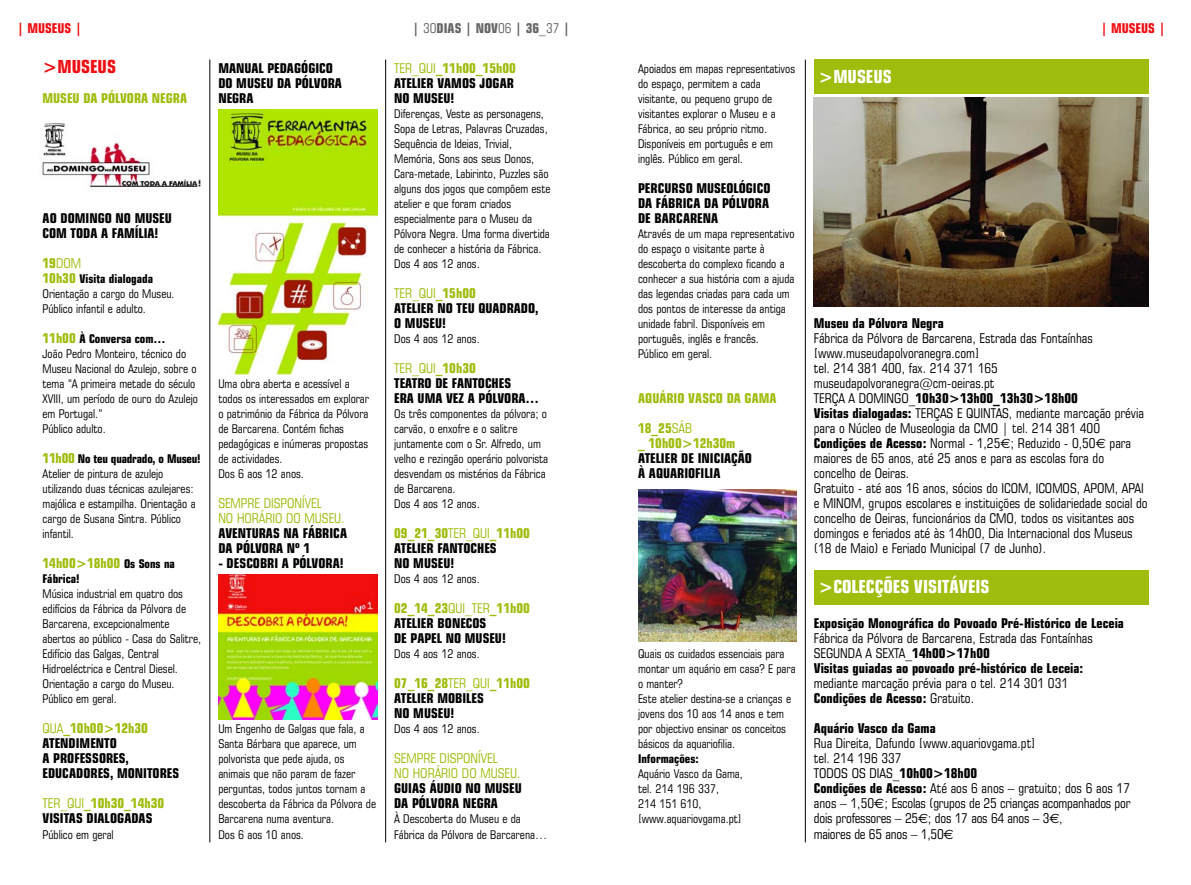
<style>
.page{position:relative;width:1191px;height:885px;background:#fff}
.page>*{position:absolute;margin:0;border:0;box-sizing:border-box;transform-origin:0 0}
.t1{font:700 condensed 18px "Square 721 BT";color:#fff}
.t2{font:700 condensed 18px "Square 721 BT";color:#ef0f14}
.t3{font:condensed 13.5px/15px "Square 721 BT";color:#000}
.t4{font:700 condensed 13.5px/15px "Square 721 BT";color:#000}
.t5{font:700 condensed 13.5px/15px "Square 721 BT";color:#9fbd0d}
.t6{font:condensed 13.5px/15px "Square 721 BT";color:#9fbd0d}
.t7{font:700 condensed 13.5px "Square 721 BT";color:#666}
.t8{font:700 condensed 13.5px "Square 721 BT";color:#ef0f14}
.t9{font:condensed 12px/15px "Square 721 BT";color:#000}
.t10{font:700 condensed 12px "Square 721 BT";color:#000}
.s1{font-weight:400}
.s2{font-weight:700}
.s3{font-weight:700;font-size:13.5px;color:#9fbd0d}
.s4{font-size:12px;color:#000}
.s5{font-weight:400;color:#9fbd0d}
.s6{color:#9fbd0d}
.s7{font-family:"Euro Sans";font-stretch:normal}
</style>
<div class="page">
<hr style="left:210px;top:60px;width:1px;height:782px;background:#000">
<hr style="left:385px;top:60px;width:1px;height:782px;background:#000">
<hr style="left:805px;top:60px;width:1px;height:782px;background:#000">
<img style="left:814px;top:98px;width:334px;height:208px">
<div style="left:814px;top:60px;width:334px;height:34px;background:#9fbd0d"></div>
<div style="left:814px;top:570px;width:334px;height:34px;background:#9fbd0d"></div>
<img style="left:218px;top:110px;width:159px;height:265px">
<img style="left:42px;top:123px;width:159px;height:69px">
<img style="left:218px;top:574px;width:159px;height:145px">
<img style="left:638px;top:489px;width:159px;height:152px">
<p class="t8" style="left:17px;top:21px;width:66px">| MUSEUS |</p>
<p class="t7" style="left:413px;top:21px;width:159px">| <span class="s1">30</span>DIAS | NOV<span class="s1">06</span> | 36<span class="s1">_37</span> |</p>
<h1 class="t2" style="left:43px;top:56px;width:75px">&gt;MUSEUS</h1>
<p class="t5" style="left:43px;top:91px;width:146px">MUSEU DA PÓLVORA NEGRA</p>
<p class="t4" style="left:218px;top:61px;width:125px">MANUAL PEDAGÓGICO<br>DO MUSEU DA PÓLVORA<br>NEGRA</p>
<p class="t4" style="left:43px;top:211px;width:131px">AO DOMINGO NO MUSEU<br>COM TODA A FAMÍLIA!</p>
<p class="t6" style="left:43px;top:256px;width:40px"><span class="s2">19</span>DOM</p>
<p class="t9" style="left:43px;top:271px;width:134px"><span class="s3">10h30</span> <span class="s2">Visita dialogada<br></span>Orientação a cargo do Museu.<br>Público infantil e adulto.</p>
<p class="t9" style="left:43px;top:331px;width:157px"><span class="s3">11h00</span> <span class="s2">À Conversa com…<br></span>João Pedro Monteiro, técnico do<br>Museu Nacional do Azulejo, sobre o tema “A primeira metade do século<br>XVIII, um período de ouro do Azulejo em Portugal.”<br>Público adulto.</p>
<p class="t9" style="left:43px;top:451px;width:160px"><span class="s3">11h00</span> <span class="s2">No teu quadrado, o Museu!<br></span>Atelier de pintura de azulejo utilizando duas técnicas azulejares: majólica e estampilha. Orientação a cargo de Susana Sintra. Público infantil.</p>
<p class="t5" style="left:43px;top:556px;width:134px">14h00&gt;18h00 <span class="s4">Os Sons na</span></p>
<p class="t10" style="left:43px;top:572px;width:39px">Fábrica!</p>
<p class="t9" style="left:43px;top:586px;width:160px">Música industrial em quatro dos edifícios da Fábrica da Pólvora de<br>Barcarena, excepcionalmente abertos ao público - Casa do Salitre,<br>Edifício das Galgas, Central<br>Hidroeléctrica e Central Diesel.<br>Orientação a cargo do Museu.<br>Público em geral.</p>
<p class="t4" style="left:43px;top:721px;width:138px"><span class="s5">QUA</span><span class="s6">_10h00&gt;12h30<br></span>ATENDIMENTO<br>A PROFESSORES,<br>EDUCADORES, MONITORES</p>
<p class="t4" style="left:43px;top:796px;width:123px"><span class="s5">TER_QUI</span><span class="s6">_10h30_14h30<br></span>VISITAS DIALOGADAS</p>
<p class="t9" style="left:43px;top:826px;width:73px">Público em geral</p>
<p class="t9" style="left:218px;top:376px;width:152px">Uma obra aberta e acessível a todos os interessados em explorar o património da Fábrica da Pólvora de Barcarena. Contém fichas pedagógicas e inúmeras propostas de actividades.<br>Dos 6 aos 12 anos.</p>
<p class="t6" style="left:218px;top:496px;width:128px">SEMPRE DISPONÍVEL<br>NO HORÁRIO DO MUSEU.</p>
<p class="t4" style="left:218px;top:526px;width:130px">AVENTURAS NA FÁBRICA<br>DA PÓLVORA Nº 1</p>
<p class="t4" style="left:218px;top:556px;width:127px">- DESCOBRI A PÓLVORA!</p>
<p class="t9" style="left:218px;top:721px;width:159px">Um Engenho de Galgas que fala, a<br>Santa Bárbara que aparece, um polvorista que pede ajuda, os animais que não param de fazer perguntas, todos juntos tornam a descoberta da Fábrica da Pólvora de<br>Barcarena numa aventura.<br>Dos 6 aos 10 anos.</p>
<p class="t4" style="left:394px;top:61px;width:123px"><span class="s5">TER_QUI</span><span class="s6">_11h00_15h00<br></span>ATELIER VAMOS JOGAR<br>NO MUSEU!</p>
<p class="t9" style="left:394px;top:106px;width:158px">Diferenças, Veste as personagens,<br>Sopa de Letras, Palavras Cruzadas,<br>Sequência de Ideias, Trivial,<br>Memória, Sons aos seus Donos,<br>Cara-metade, Labirinto, Puzzles são alguns dos jogos que compõem este atelier e que foram criados especialmente para o Museu da<br>Pólvora Negra. Uma forma divertida de conhecer a história da Fábrica.<br>Dos 4 aos 12 anos.</p>
<p class="t4" style="left:394px;top:286px;width:146px"><span class="s5">TER_QUI</span><span class="s6">_15h00<br></span>ATELIER NO TEU QUADRADO,<br>O MUSEU!</p>
<p class="t9" style="left:394px;top:331px;width:87px">Dos 4 aos 12 anos.</p>
<p class="t4" style="left:394px;top:361px;width:146px"><span class="s5">TER_QUI</span><span class="s6">_10h30<br></span>TEATRO DE FANTOCHES<br>ERA UMA VEZ A PÓLVORA…</p>
<p class="t9" style="left:394px;top:406px;width:155px">Os três componentes da pólvora; o carvão, o enxofre e o salitre juntamente com o Sr. Alfredo, um velho e rezingão operário polvorista desvendam os mistérios da Fábrica de Barcarena.<br>Dos 4 aos 12 anos.</p>
<p class="t4" style="left:394px;top:526px;width:137px"><span class="s6">09_21_30</span><span class="s5">TER_QUI</span><span class="s6">_11h00<br></span>ATELIER FANTOCHES<br>NO MUSEU!</p>
<p class="t9" style="left:394px;top:571px;width:87px">Dos 4 aos 12 anos.</p>
<p class="t4" style="left:394px;top:601px;width:137px"><span class="s6">02_14_23</span><span class="s5">QUI_TER</span><span class="s6">_11h00<br></span>ATELIER BONECOS<br>DE PAPEL NO MUSEU!</p>
<p class="t9" style="left:394px;top:646px;width:87px">Dos 4 aos 12 anos.</p>
<p class="t4" style="left:394px;top:676px;width:137px"><span class="s6">07_16_28</span><span class="s5">TER_QUI</span><span class="s6">_11h00<br></span>ATELIER MOBILES<br>NO MUSEU!</p>
<p class="t9" style="left:394px;top:721px;width:87px">Dos 4 aos 12 anos.</p>
<p class="t6" style="left:394px;top:751px;width:128px">SEMPRE DISPONÍVEL<br>NO HORÁRIO DO MUSEU.</p>
<p class="t4" style="left:394px;top:781px;width:129px">GUIAS ÁUDIO NO MUSEU<br>DA PÓLVORA NEGRA</p>
<p class="t9" style="left:394px;top:811px;width:154px">À Descoberta do Museu e da<br>Fábrica da Pólvora de Barcarena…</p>
<p class="t9" style="left:638px;top:61px;width:159px">Apoiados em mapas representativos do espaço, permitem a cada visitante, ou pequeno grupo de visitantes explorar o Museu e a<br>Fábrica, ao seu próprio ritmo.<br>Disponíveis em português e em inglês. Público em geral.</p>
<p class="t4" style="left:638px;top:181px;width:134px;text-align:justify">PERCURSO MUSEOLÓGICO DA FÁBRICA DA PÓLVORA DE BARCARENA</p>
<p class="t9" style="left:638px;top:226px;width:158px">Através de um mapa representativo do espaço o visitante parte à descoberta do complexo ficando a conhecer a sua história com a ajuda das legendas criadas para cada um dos pontos de interesse da antiga unidade fabril. Disponíveis em português, inglês e francês.<br>Público em geral.</p>
<p class="t5" style="left:638px;top:391px;width:140px">AQUÁRIO VASCO DA GAMA</p>
<p class="t5" style="left:638px;top:421px;width:99px">18_25<span class="s1">SÁB<br></span>_ 10h00&gt;12h30m</p>
<p class="t4" style="left:638px;top:451px;width:115px">ATELIER DE INICIAÇÃO<br>À AQUARIOFILIA</p>
<p class="t9" style="left:638px;top:646px;width:159px">Quais os cuidados essenciais para montar um aquário em casa? E para o manter?<br>Este atelier destina-se a crianças e jovens dos 10 aos 14 anos e tem por objectivo ensinar os conceitos básicos da aquariofilia.</p>
<p class="t10" style="left:638px;top:752px;width:62px">Informações:</p>
<p class="t9" style="left:638px;top:766px;width:106px">Aquário Vasco da Gama, tel. 214 196 337,<br>214 151 610, [www.aquariovgama.pt]</p>
<h1 class="t1" style="left:818px;top:66px;width:75px">&gt;MUSEUS</h1>
<p class="t8" style="left:1100px;top:21px;width:66px">| MUSEUS |</p>
<p class="t4" style="left:814px;top:316px;width:131px">Museu da Pólvora Negra</p>
<p class="t3" style="left:814px;top:331px;width:335px">Fábrica da Pólvora de Barcarena, Estrada das Fontaínhas [www.museudapolvoranegra.com]<br>tel. 214 381 400, fax. 214 371 165 museudapolvoranegra@cm-oeiras.pt<br>TERÇA A DOMINGO_<span class="s2">10h30&gt;13h00_13h30&gt;18h00<br>Visitas dialogadas:</span> TERÇAS E QUINTAS, mediante marcação prévia para o Núcleo de Museologia da CMO | tel. 214 381 400<br><span class="s2">Condições de Acesso:</span> Normal - 1,25<span class="s7">€</span>; Reduzido - 0,50<span class="s7">€</span> para maiores de 65 anos, até 25 anos e para as escolas fora do concelho de Oeiras.<br>Gratuito - até aos 16 anos, sócios do ICOM, ICOMOS, APOM, APAI e MINOM, grupos escolares e instituições de solidariedade social do concelho de Oeiras, funcionários da CMO, todos os visitantes aos domingos e feriados até às 14h00, Dia Internacional dos Museus (18 de Maio) e Feriado Municipal (7 de Junho).</p>
<h1 class="t1" style="left:818px;top:576px;width:173px">&gt;COLECÇÕES VISITÁVEIS</h1>
<p class="t4" style="left:814px;top:616px;width:312px">Exposição Monográfica do Povoado Pré-Histórico de Leceia</p>
<p class="t3" style="left:814px;top:631px;width:280px">Fábrica da Pólvora de Barcarena, Estrada das Fontaínhas<br>SEGUNDA A SEXTA_<span class="s2">14h00&gt;17h00<br>Visitas guiadas ao povoado pré-histórico de Leceia:</span></p>
<p class="t3" style="left:814px;top:676px;width:256px">mediante marcação prévia para o tel. 214 301 031<br><span class="s2">Condições de Acesso:</span> Gratuito.</p>
<p class="t4" style="left:814px;top:721px;width:123px">Aquário Vasco da Gama</p>
<p class="t3" style="left:814px;top:736px;width:318px">Rua Direita, Dafundo [www.aquariovgama.pt]<br>tel. 214 196 337<br>TODOS OS DIAS_<span class="s2">10h00&gt;18h00<br>Condições de Acesso:</span> Até aos 6 anos – gratuito; dos 6 aos 17 anos – 1,50<span class="s7">€</span>; Escolas (grupos de 25 crianças acompanhados por dois professores – 25<span class="s7">€</span>; dos 17 aos 64 anos – 3<span class="s7">€</span>,<br>maiores de 65 anos – 1,50<span class="s7">€</span></p>
</div>
